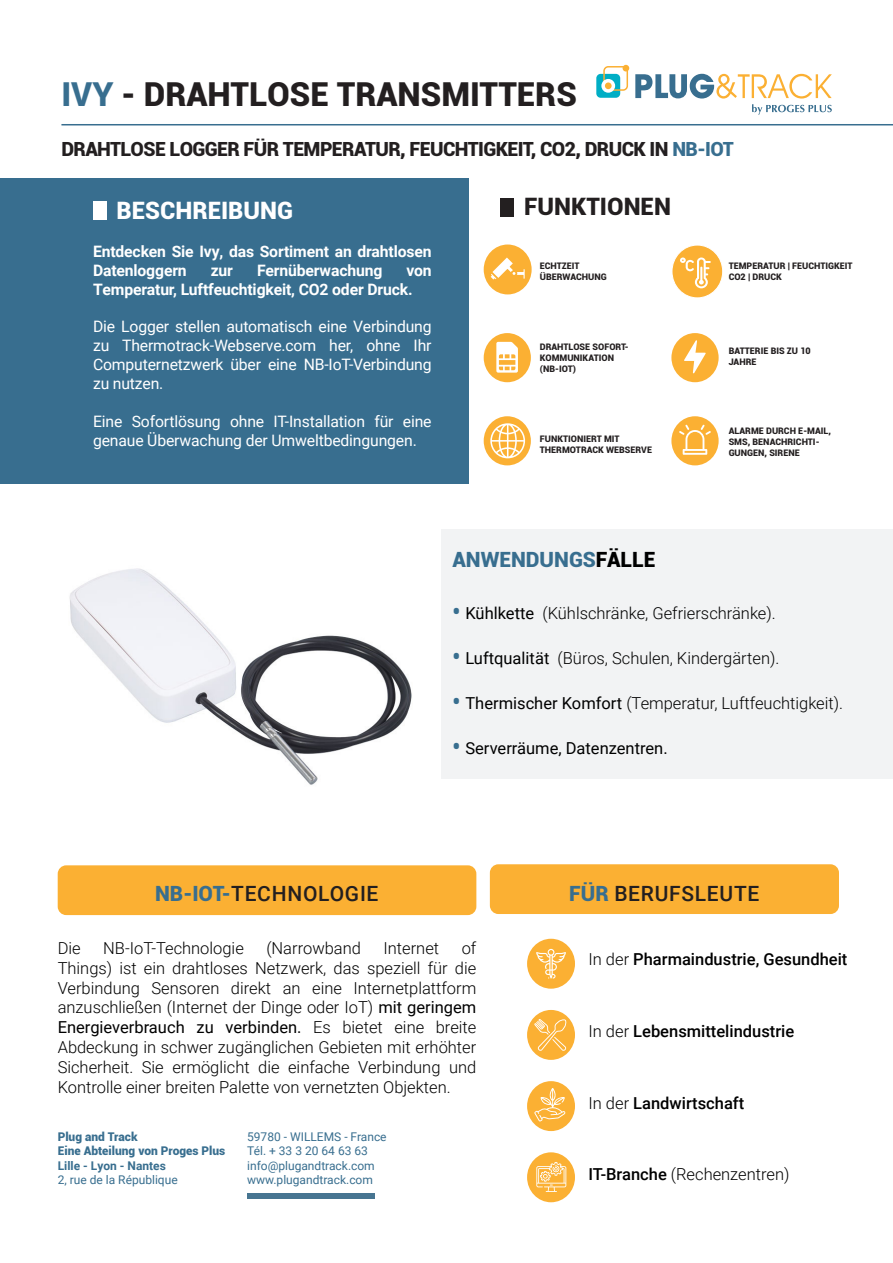
<style>
.page{position:relative;width:893px;height:1263px;background:#fff}
.page>*{position:absolute;margin:0;border:0;box-sizing:border-box;transform-origin:0 0}
.t1{font:900 33px "Roboto";color:#231f20}
.t2{font:900 24px "Roboto";color:#fff}
.t3{font:900 24px "Roboto";color:#231f20}
.t4{font:500 21px "Roboto";letter-spacing:.035em;color:#231f20}
.t5{font:900 21px "Roboto";color:#386e8f}
.t6{font:900 19.5px "Roboto";letter-spacing:-.03em;color:#231f20}
.t7{font:300 16.5px/19.8px "Roboto";color:#000;text-align:justify}
.t8{font:500 16.5px "Roboto";color:#000}
.t9{font:16.5px "Roboto";color:#000}
.t10{font:15.75px/18.9px "Roboto";letter-spacing:-.01em;color:#fff;text-align:justify}
.t11{font:700 15.75px/18.9px "Roboto";letter-spacing:-.01em;color:#fff}
.t12{font:12px "Roboto";color:#386e8f}
.t13{font:900 12px "Roboto";color:#386e8f}
.t14{font:700 12px "Roboto";color:#386e8f}
.t15{font:900 9px/10.8px "Roboto";color:#231f20}
.s1{color:#386e8f}
.s2{color:#000}
.s3{font-weight:900;font-size:21px;color:#386e8f}
.s4{font-weight:400}
.s5{font-weight:900;color:#386e8f}
.s6{font-weight:300}
.s7{font-weight:500}
</style>
<div class="page">
<div style="left:490px;top:864px;width:349px;height:50px;background:#fbb033;border-radius:9px"></div>
<div style="left:435px;top:529px;width:458px;height:250px;background:#f2f3f4"></div>
<hr style="left:61px;top:124px;width:832px;height:1px;background:#386e8f">
<div style="left:596px;top:74px;width:24px;height:24px;background:#00aec5;border-radius:4px"></div>
<div style="left:603px;top:66px;width:25px;height:25px;border:2px solid #fbb033;border-radius:4px"></div>
<svg style="left:601px;top:79px;width:14px;height:14px"></svg>
<div style="left:605px;top:82px;width:7px;height:7px;background:#fbb033;border-radius:50%"></div>
<div style="left:623px;top:65px;width:6px;height:7px;background:#fbb033;border-radius:50%"></div>
<svg style="left:635px;top:74px;width:197px;height:41px"></svg>
<div style="left:1px;top:178px;width:468px;height:306px;background:#386e8f"></div>
<div style="left:93px;top:202px;width:13px;height:18px;background:#fff"></div>
<div style="left:501px;top:199px;width:13px;height:18px;background:#231f20"></div>
<div style="left:484px;top:244px;width:48px;height:50px;background:#fbb033;border-radius:50%"></div>
<svg style="left:491px;top:258px;width:34px;height:21px"></svg>
<div style="left:247px;top:1193px;width:127px;height:6px;background:#477591"></div>
<div style="left:58px;top:865px;width:418px;height:50px;background:#fbb033;border-radius:9px"></div>
<div style="left:484px;top:333px;width:47px;height:49px;background:#fbb033;border-radius:50%"></div>
<svg style="left:496px;top:342px;width:22px;height:31px"></svg>
<div style="left:672px;top:245px;width:51px;height:53px;background:#fbb033;border-radius:50%"></div>
<div style="left:671px;top:244px;width:52px;height:54px;border:1px solid #fff;border-radius:50%"></div>
<svg style="left:680px;top:257px;width:31px;height:31px"></svg>
<div style="left:671px;top:333px;width:48px;height:49px;background:#fbb033;border-radius:50%"></div>
<svg style="left:684px;top:340px;width:22px;height:33px"></svg>
<div style="left:484px;top:416px;width:47px;height:49px;background:#fbb033;border-radius:50%"></div>
<svg style="left:490px;top:423px;width:35px;height:35px"></svg>
<div style="left:671px;top:416px;width:48px;height:49px;background:#fbb033;border-radius:50%"></div>
<svg style="left:679px;top:425px;width:32px;height:30px"></svg>
<img style="left:69px;top:529px;width:372px;height:256px">
<div style="left:527px;top:939px;width:48px;height:50px;background:#fbb033;border-radius:50%"></div>
<svg style="left:536px;top:949px;width:30px;height:29px"></svg>
<div style="left:527px;top:1010px;width:48px;height:50px;background:#fbb033;border-radius:50%"></div>
<svg style="left:534px;top:1019px;width:32px;height:32px"></svg>
<div style="left:527px;top:1081px;width:48px;height:50px;background:#fbb033;border-radius:50%"></div>
<svg style="left:534px;top:1088px;width:31px;height:34px"></svg>
<div style="left:527px;top:1152px;width:48px;height:50px;background:#fbb033;border-radius:50%"></div>
<svg style="left:536px;top:1162px;width:30px;height:30px"></svg>
<p class="t1" style="left:61px;top:70px;width:517px"><span class="s1">IVY</span> - DRAHTLOSE TRANSMITTERS</p>
<p class="t6" style="left:61px;top:135px;width:674px">DRAHTLOSE LOGGER FÜR TEMPERATUR, FEUCHTIGKEIT, CO2, DRUCK IN <span class="s1">NB-IOT</span></p>
<p class="t2" style="left:117px;top:194px;width:178px">BESCHREIBUNG</p>
<p class="t3" style="left:524px;top:190px;width:148px">FUNKTIONEN</p>
<p class="t11" style="left:93px;top:241px;width:340px">Entdecken Sie Ivy, das Sortiment an drahtlosen<br>Datenloggern</p>
<p class="t11" style="left:211px;top:260px;width:24px">zur</p>
<p class="t11" style="left:257px;top:260px;width:127px">Fernüberwachung</p>
<p class="t11" style="left:93px;top:260px;width:340px;text-indent:313px">von<br>Temperatur, Luftfeuchtigkeit, CO2 oder Druck.</p>
<p class="t10" style="left:93px;top:317px;width:340px">Die Logger stellen automatisch eine Verbindung zu Thermotrack-Webserve.com her, ohne Ihr Computernetzwerk über eine NB-IoT-Verbindung zu nutzen.</p>
<p class="t10" style="left:93px;top:411px;width:340px">Eine Sofortlösung ohne IT-Installation für eine genaue Überwachung der Umweltbedingungen.</p>
<p class="t15" style="left:540px;top:260px;width:41px">ECHTZEIT</p>
<p class="t15" style="left:540px;top:271px;width:68px">ÜBERWACHUNG</p>
<p class="t15" style="left:540px;top:341px;width:90px">DRAHTLOSE SOFORT-<br>KOMMUNIKATION</p>
<p class="t15" style="left:540px;top:363px;width:38px">(NB-IOT)</p>
<p class="t15" style="left:540px;top:433px;width:81px">FUNKTIONIERT MIT</p>
<p class="t15" style="left:540px;top:444px;width:114px">THERMOTRACK WEBSERVE</p>
<p class="t5" style="left:452px;top:544px;width:205px">ANWENDUNGS<span class="s2">FÄLLE</span></p>
<p class="t15" style="left:729px;top:260px;width:125px">TEMPERATUR | FEUCHTIGKEIT</p>
<p class="t15" style="left:729px;top:271px;width:55px">CO2 | DRUCK</p>
<p class="t15" style="left:729px;top:345px;width:84px">BATTERIE BIS ZU 10<br>JAHRE</p>
<p class="t15" style="left:729px;top:425px;width:104px">ALARME DURCH E-MAIL,<br>SMS, BENACHRICHTI-<br>GUNGEN, SIRENE</p>
<p class="t7" style="left:452px;top:602px;width:325px"><span class="s3">•</span> <span class="s4">Kühlkette</span> (Kühlschränke, Gefrierschränke).</p>
<p class="t7" style="left:452px;top:647px;width:328px"><span class="s3">•</span> <span class="s4">Luftqualität</span> (Büros, Schulen, Kindergärten).</p>
<p class="t7" style="left:452px;top:692px;width:392px"><span class="s3">•</span> <span class="s4">Thermischer Komfort</span> (Temperatur, Luftfeuchtigkeit).</p>
<p class="t9" style="left:452px;top:736px;width:217px"><span class="s3">•</span> Serverräume, Datenzentren.</p>
<p class="t4" style="left:155px;top:879px;width:225px"><span class="s5">NB-IOT-</span>TECHNOLOGIE</p>
<p class="t4" style="left:569px;top:879px;width:192px"><span class="s5">FÜR</span> BERUFSLEUTE</p>
<p class="t7" style="left:58px;top:937px;width:25px">Die</p>
<p class="t7" style="left:103px;top:937px;width:142px">NB-IoT-Technologie</p>
<p class="t7" style="left:266px;top:937px;width:96px">(Narrowband</p>
<p class="t7" style="left:383px;top:937px;width:57px">Internet</p>
<p class="t7" style="left:58px;top:937px;width:420px;text-indent:404px">of Things) ist ein drahtloses Netzwerk, das speziell für die Verbindung Sensoren direkt an eine Internetplattform anzuschließen (Internet der Dinge oder IoT) <span class="s4">mit geringem Energieverbrauch zu verbinden.</span> Es bietet eine breite Abdeckung in schwer zugänglichen Gebieten mit erhöhter Sicherheit. Sie ermöglicht die einfache Verbindung und Kontrolle einer breiten Palette von vernetzten Objekten.</p>
<p class="t8" style="left:588px;top:947px;width:260px"><span class="s6">In der</span> Pharmaindustrie, Gesundheit</p>
<p class="t8" style="left:588px;top:1019px;width:207px"><span class="s6">In der</span> Lebensmittelindustrie</p>
<p class="t8" style="left:588px;top:1091px;width:157px"><span class="s6">In der</span> Landwirtschaft</p>
<p class="t13" style="left:58px;top:1128px;width:81px">Plug and Track</p>
<p class="t13" style="left:58px;top:1142px;width:169px">Eine Abteilung von Proges Plus</p>
<p class="t14" style="left:58px;top:1157px;width:110px">Lille - Lyon - Nantes</p>
<p class="t12" style="left:58px;top:1171px;width:122px">2, rue de la République</p>
<p class="t12" style="left:247px;top:1128px;width:141px">59780 - WILLEMS - France</p>
<p class="t12" style="left:247px;top:1142px;width:122px">Tél. + 33 3 20 64 63 63</p>
<p class="t12" style="left:247px;top:1157px;width:129px">info@plugandtrack.com</p>
<p class="t12" style="left:247px;top:1171px;width:127px">www.plugandtrack.com</p>
<p class="t7" style="left:588px;top:1164px;width:202px"><span class="s7">IT-Branche</span> (Rechenzentren)</p>
</div>
